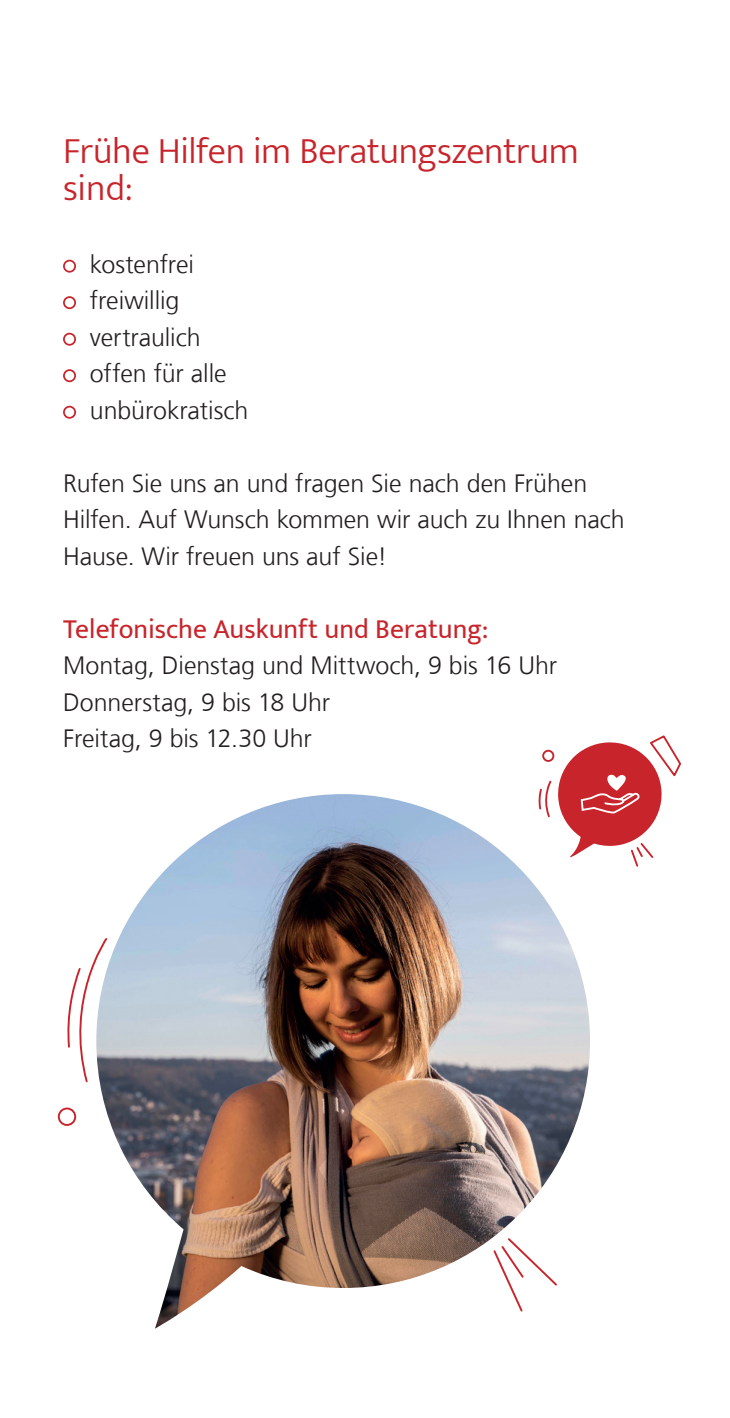
<style>
.page{position:relative;width:730px;height:1418px;background:#fff}
.page>*{position:absolute;margin:0;border:0;box-sizing:border-box;transform-origin:0 0}
.t1{font:300 37px/36.5px "Mukta Mahee";letter-spacing:-.005em;color:#c8242b}
.t2{font:27.5px "Mukta Mahee";color:#c8242b}
.t3{font:300 25px/36.5px "Frutiger LT Com";letter-spacing:-.005em;color:#231f20}
</style>
<div class="page">
<div style="left:63px;top:260px;width:13px;height:13px;border:2px solid #c8242b;border-radius:50%"></div>
<div style="left:63px;top:296px;width:13px;height:13px;border:2px solid #c8242b;border-radius:50%"></div>
<div style="left:63px;top:333px;width:13px;height:13px;border:2px solid #c8242b;border-radius:50%"></div>
<div style="left:63px;top:369px;width:13px;height:13px;border:2px solid #c8242b;border-radius:50%"></div>
<div style="left:63px;top:406px;width:13px;height:13px;border:2px solid #c8242b;border-radius:50%"></div>
<svg style="left:539px;top:735px;width:142px;height:132px"></svg>
<img style="left:100px;top:794px;width:490px;height:534px">
<svg style="left:67px;top:937px;width:41px;height:146px"></svg>
<div style="left:57px;top:1107px;width:20px;height:19px;border:2px solid #c8242b;border-radius:50%"></div>
<svg style="left:492px;top:1236px;width:67px;height:77px"></svg>
<h1 class="t1" style="left:63px;top:132px;width:517px">Frühe Hilfen im Beratungszentrum sind:</h1>
<p class="t3" style="left:90px;top:246px;width:160px">kostenfrei freiwillig vertraulich offen für alle unbürokratisch</p>
<p class="t3" style="left:63px;top:465px;width:563px">Rufen Sie uns an und fragen Sie nach den Frühen<br>Hilfen. Auf Wunsch kommen wir auch zu Ihnen nach<br>Hause. Wir freuen uns auf Sie!</p>
<p class="t2" style="left:63px;top:612px;width:427px">Telefonische Auskunft und Beratung:</p>
<p class="t3" style="left:63px;top:647px;width:496px">Montag, Dienstag und Mittwoch, 9 bis 16 Uhr<br>Donnerstag, 9 bis 18 Uhr<br>Freitag, 9 bis 12.30 Uhr</p>
</div>
